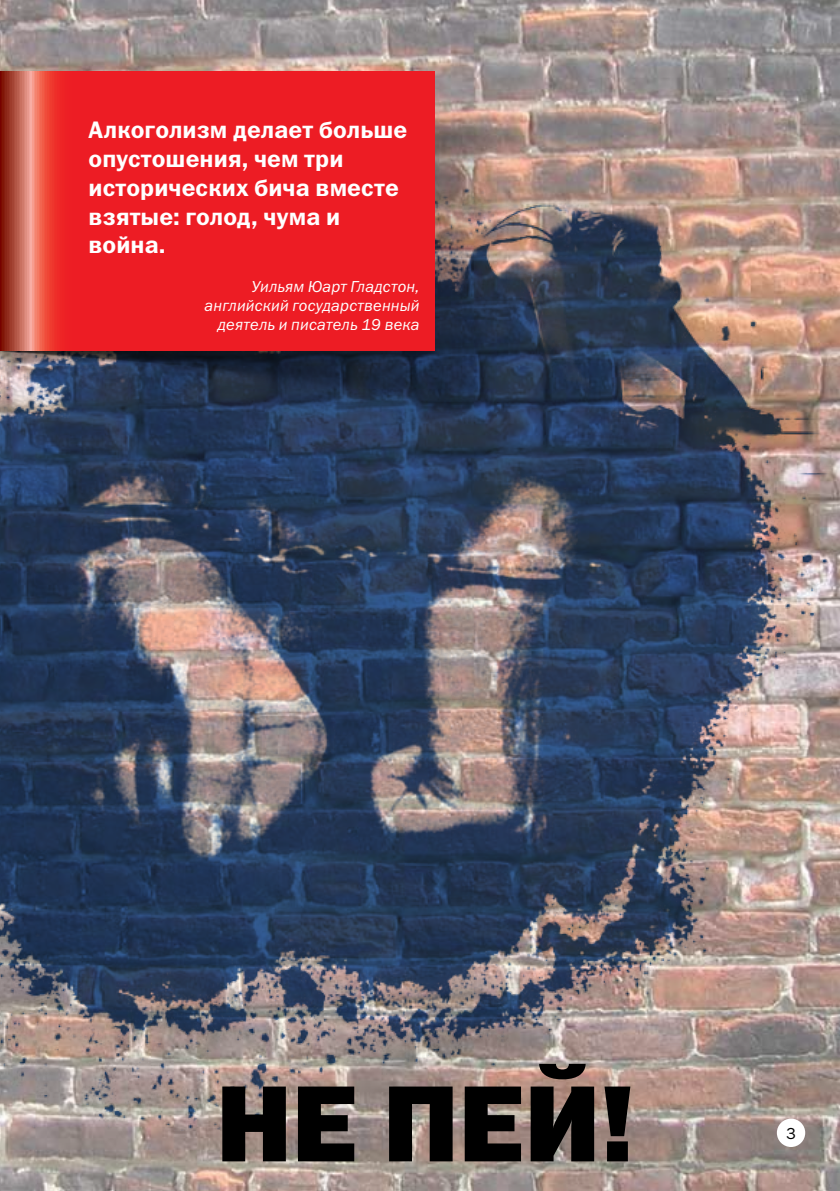
<style>
.page{position:relative;width:840px;height:1191px;background:#fff}
.page>*{position:absolute;margin:0;border:0;box-sizing:border-box;transform-origin:0 0}
.t1{font:109px "Franklin Gothic Heavy C";color:#000}
.t2{font:24px/28.8px "Franklin Gothic Demi C";letter-spacing:.005em;color:#fff}
.t3{font:italic 16px/19.2px "Franklin Gothic Book C";letter-spacing:.015em;color:#fff;text-align:right}
.t4{font:16px "Franklin Gothic Book C";color:#000}
</style>
<div class="page">
<img style="left:0;top:0;width:839px;height:1191px">
<img style="left:0;top:142px;width:839px;height:988px">
<img style="left:0;top:66px;width:518px;height:391px">
<svg style="left:0;top:72px;width:434px;height:278px;background:#e82428"></svg>
<div style="left:776px;top:1118px;width:28px;height:29px;background:#fff;border-radius:50%"></div>
<p class="t2" style="left:88px;top:115px;width:320px">Алкоголизм делает больше опустошения, чем три исторических бича вместе взятые: голод, чума и война.</p>
<p class="t3" style="left:204px;top:277px;width:216px">Уильям Юарт Гладстон, английский государственный деятель и писатель 19 века</p>
<h1 class="t1" style="left:215px;top:1062px;width:420px">НЕ ПЕЙ!</h1>
<p class="t4" style="left:785px;top:1124px;width:11px">3</p>
</div>
